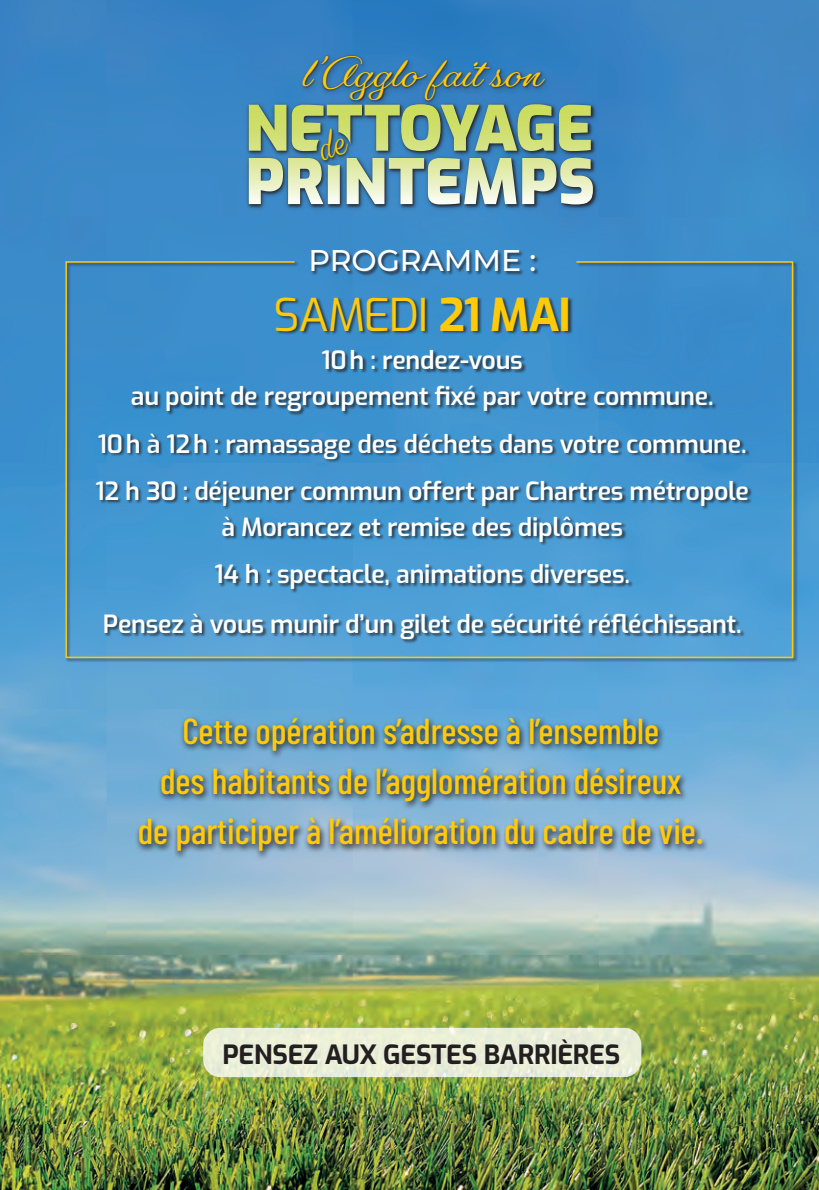
<style>
.page{position:relative;width:819px;height:1190px;background:#fff}
.page>*{position:absolute;margin:0;border:0;box-sizing:border-box;transform-origin:0 0}
.t1{font:45.2px "Exo";letter-spacing:-.025em;color:#feca0a}
.t2{font:700 40px "Gautreaux";color:#feca0a}
.t3{font:500 36px/50px "Barlow Condensed";color:#feca0a;text-align:center}
.t4{font:500 30px "Montserrat";color:#fff}
.t5{font:700 26.4px "Exo";letter-spacing:-.01em;color:#231f20}
.t6{font:600 25px/36px "Exo";letter-spacing:-.01em;color:#fff;text-align:center}
.s1{font-weight:700}
</style>
<div class="page">
<img style="left:0;top:0;width:818px;height:1190px">
<div style="left:65px;top:249px;width:732px;height:413px;background:#231f20;opacity:.75"></div>
<svg style="left:65px;top:260px;width:728px;height:399px;background:#428cc0"></svg>
<div style="left:203px;top:1027px;width:438px;height:50px;background:#eaefd8;border-radius:17px"></div>
<div style="left:244px;top:53px;width:357px;height:159px;background:#3681c3"></div>
<div style="left:302px;top:55px;width:245px;height:48px;background:#231f20;opacity:.8"></div>
<div style="left:247px;top:103px;width:349px;height:105px;background:#231f20;opacity:.8"></div>
<svg style="left:135px;top:715px;width:574px;height:144px;background:#6d98b6"></svg>
<svg style="left:249px;top:104px;width:343px;height:100px"></svg>
<p class="t2" style="left:300px;top:49px;width:242px">l’Agglo fait son</p>
<p class="t4" style="left:308px;top:240px;width:229px">PROGRAMME :</p>
<p class="t1" style="left:273px;top:281px;width:299px">SAMEDI <span class="s1">21 MAI</span></p>
<p class="t6" style="left:131px;top:341px;width:584px">10 h : rendez-vous<br>au point de regroupement fixé par votre commune.</p>
<p class="t6" style="left:98px;top:424px;width:650px">10 h à 12 h : ramassage des déchets dans votre commune.</p>
<p class="t6" style="left:95px;top:471px;width:654px">12 h 30 : déjeuner commun offert par Chartres métropole à Morancez et remise des diplômes</p>
<p class="t6" style="left:103px;top:548px;width:640px;line-height:50px">14 h : spectacle, animations diverses.<br>Pensez à vous munir d’un gilet de sécurité réfléchissant.</p>
<p class="t3" style="left:138px;top:705px;width:567px">Cette opération s’adresse à l’ensemble<br>des habitants de l’agglomération désireux<br>de participer à l’amélioration du cadre de vie.</p>
<p class="t5" style="left:222px;top:1034px;width:399px">PENSEZ AUX GESTES BARRIÈRES</p>
</div>
